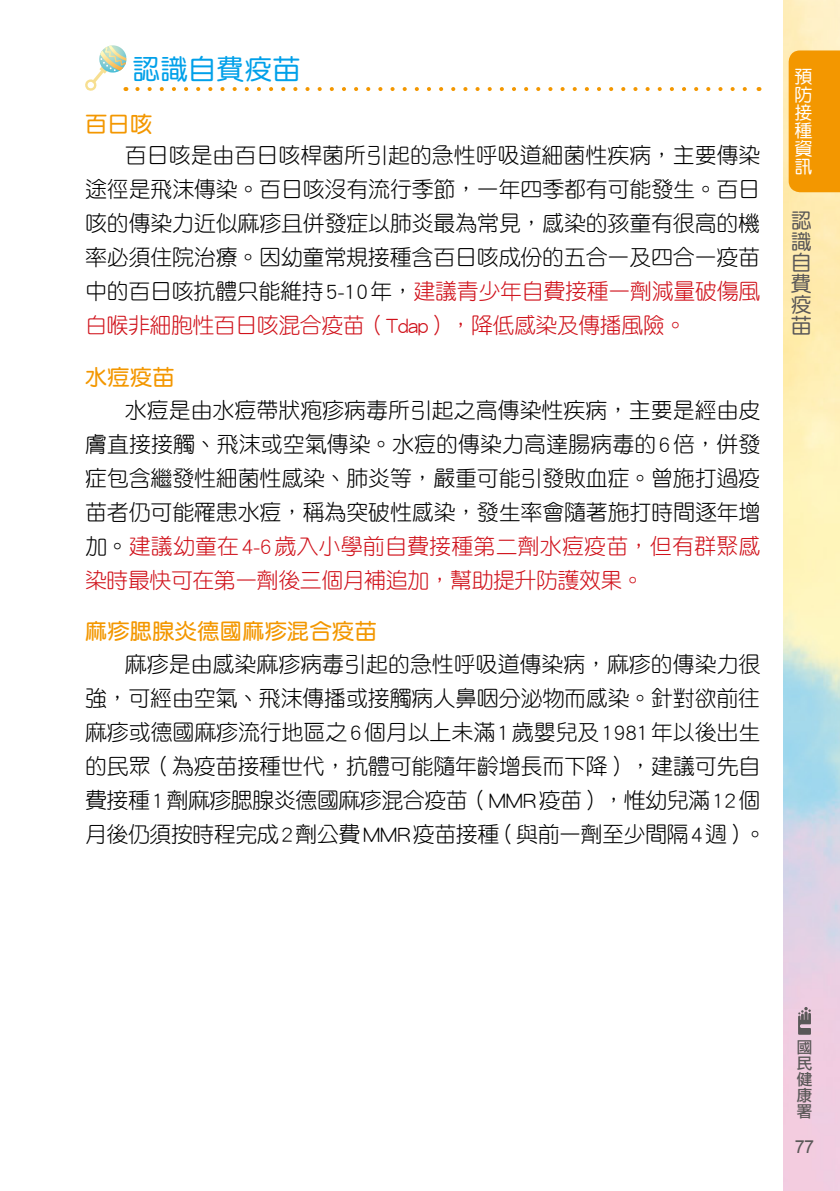
<style>
.page{position:relative;width:840px;height:1191px;background:#fff}
.page>*{position:absolute;margin:0;border:0;box-sizing:border-box;transform-origin:0 0}
.t1{font:28px "DF Yuan Std W5";color:#00a0e9}
.t2{font:22px/34px "DF Yuan Std W3";letter-spacing:-.01em;color:#000;text-align:justify}
.t3{font:22px "DF Yuan Std W7";letter-spacing:.02em;color:#f39700}
.t4{font:21px/21px "DF Yuan Std W5";color:#595757;text-align:justify}
.t5{font:18px/18px "DF Yuan Std W5";color:#fff;text-align:justify}
.t6{font:18px "Arial";color:#595757}
.t7{font:16px/16px "DF Li Hei Std W5";color:#595757;text-align:justify}
.s1{color:#d0121b}
.s2{font-family:"DF Yuan Std W5";color:#d0121b}
.s3{font-family:"DF Yuan Std W5"}
</style>
<div class="page">
<svg style="left:137px;top:87px;width:610px;height:4px"></svg>
<img style="left:783px;top:0;width:56px;height:1191px">
<div style="left:788px;top:50px;width:51px;height:142px;background:#f39700"></div>
<svg style="left:797px;top:1007px;width:13px;height:27px"></svg>
<svg style="left:85px;top:45px;width:41px;height:46px"></svg>
<p class="t1" style="left:132px;top:54px;width:170px">認識自費疫苗</p>
<p class="t3" style="left:85px;top:113px;width:68px">百日咳</p>
<p class="t2" style="left:85px;top:137px;width:676px;text-indent:40px">百日咳是由百日咳桿菌所引起的急性呼吸道細菌性疾病，主要傳染途徑是飛沫傳染。百日咳沒有流行季節，一年四季都有可能發生。百日咳的傳染力近似麻疹且併發症以肺炎最為常見，感染的孩童有很高的機率必須住院治療。因幼童常規接種含百日咳成份的五合一及四合一疫苗中的百日咳抗體只能維持5-10年，<span class="s1">建議青少年自費接種一劑減量破傷風白喉非細胞性百日咳混合疫苗</span><span class="s2">（</span><span class="s1">Tdap</span><span class="s2">）</span><span class="s1">，降低感染及傳播風險。</span></p>
<p class="t3" style="left:85px;top:365px;width:91px">水痘疫苗</p>
<p class="t2" style="left:85px;top:393px;width:676px;text-indent:40px">水痘是由水痘帶狀疱疹病毒所引起之高傳染性疾病，主要是經由皮膚直接接觸、飛沫或空氣傳染。水痘的傳染力高達腸病毒的6倍，併發症包含繼發性細菌性感染、肺炎等，嚴重可能引發敗血症。曾施打過疫苗者仍可能罹患水痘，稱為突破性感染，發生率會隨著施打時間逐年增加。<span class="s1">建議幼童在4-6歲入小學前自費接種第二劑水痘疫苗，但有群聚感染時最快可在第一劑後三個月補追加，幫助提升防護效果。</span></p>
<p class="t3" style="left:85px;top:619px;width:293px">麻疹腮腺炎德國麻疹混合疫苗</p>
<p class="t2" style="left:85px;top:647px;width:682px;text-align:left;text-indent:40px">麻疹是由感染麻疹病毒引起的急性呼吸道傳染病，麻疹的傳染力很強，可經由空氣、飛沫傳播或接觸病人鼻咽分泌物而感染。針對欲前往麻疹或德國麻疹流行地區之6個月以上未滿1歲嬰兒及1981年以後出生的民眾<span class="s3">（</span>為疫苗接種世代，抗體可能隨年齡增長而下降<span class="s3">）</span>，建議可先自費接種1劑麻疹腮腺炎德國麻疹混合疫苗<span class="s3">（</span>MMR疫苗<span class="s3">）</span>，惟幼兒滿12個月後仍須按時程完成2劑公費MMR疫苗接種<span class="s3">（</span>與前一劑至少間隔4週<span class="s3">）</span>。</p>
<p class="t5" style="left:794px;top:67px;width:19px">預防接種資訊</p>
<p class="t4" style="left:790px;top:209px;width:22px">認識自費疫苗</p>
<p class="t7" style="left:796px;top:1039px;width:17px">國民健康署</p>
<p class="t6" style="left:794px;top:1134px;width:21px">77</p>
</div>
